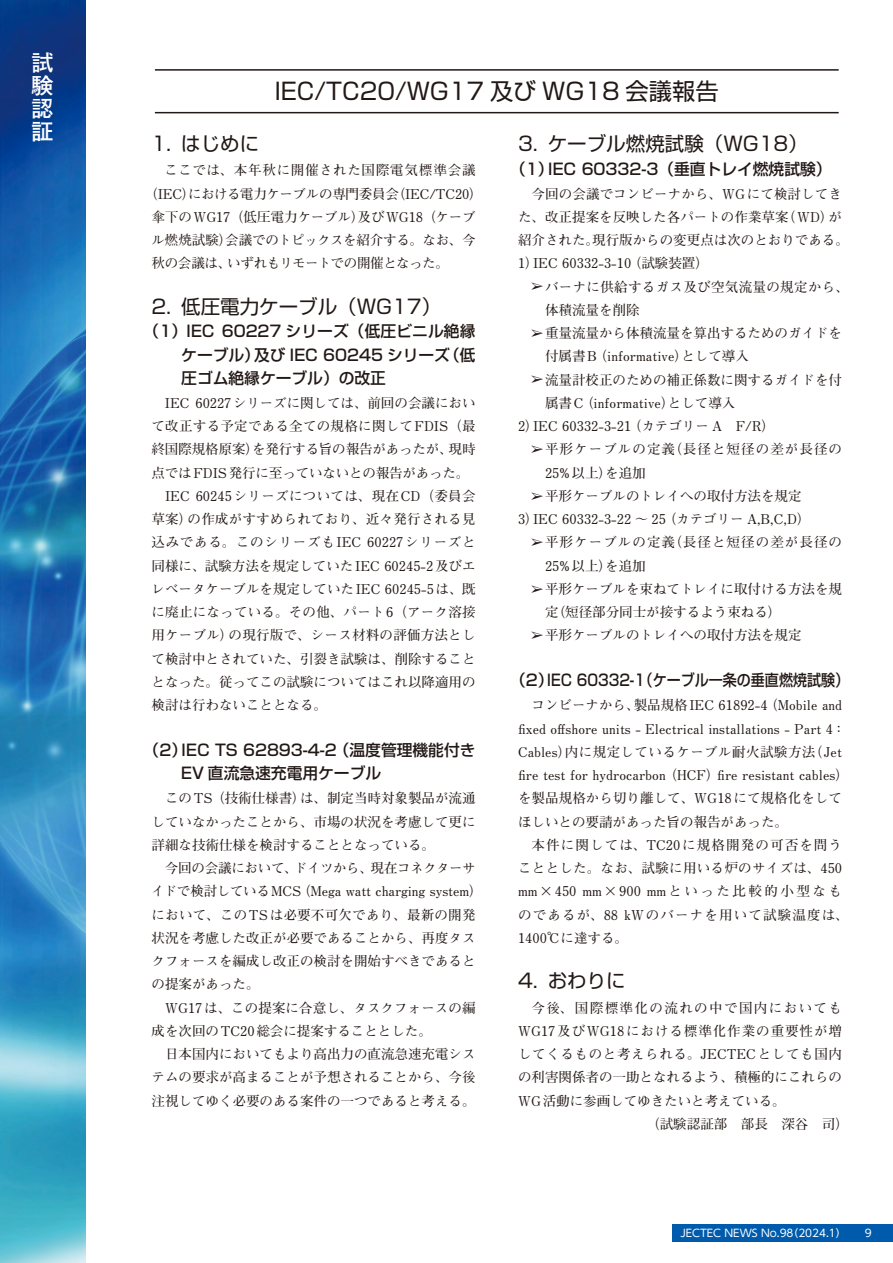
<style>
.page{position:relative;width:893px;height:1263px;background:#fff}
.page>*{position:absolute;margin:0;border:0;box-sizing:border-box;transform-origin:0 0}
.t1{font:23.25px "Shin Go Pro";color:#221815}
.t2{font:700 22.5px/23.1px "Futo Go B101 Pr 6 N";color:#fff;text-align:justify}
.t3{font:19.5px "Shin Go Pro";color:#221815}
.t4{font:500 15.75px/23.2px "Shin Go Pro";color:#221815;text-align:justify}
.t5{font:700 13.5px/23.2px "Futo Min A101 Pro";color:#221815}
.t6{font:700 13.5px/23.2px "Futo Min A101 Pro";letter-spacing:.085em;color:#221815}
.t7{font:700 13.5px "Futo Min A101 Pro";letter-spacing:.02em;color:#221815}
.t8{font:700 13.5px/23.2px "Futo Min A101 Pro";letter-spacing:.08em;color:#221815}
.t9{font:700 13.5px/23.2px "Futo Min A101 Pro";letter-spacing:.025em;color:#221815}
.t10{font:700 13.5px "Futo Min A101 Pro";letter-spacing:.055em;color:#221815}
.t11{font:700 13.5px "Futo Min A101 Pro";letter-spacing:.07em;color:#221815}
.t12{font:700 13.5px "Futo Min A101 Pro";letter-spacing:.045em;color:#221815}
.t13{font:700 13.5px "Futo Min A101 Pro";letter-spacing:-.03em;color:#221815}
.t14{font:700 13.5px "Futo Min A101 Pro";letter-spacing:.105em;color:#221815}
.t15{font:10.5px "UD Shin Go Pro";color:#fff}
.s1{font-family:"MS Gothic";font-weight:400}
</style>
<div class="page">
<div style="left:672px;top:1225px;width:221px;height:17px;background:#005bac"></div>
<img style="left:0;top:0;width:85px;height:1263px">
<hr style="left:155px;top:69px;width:684px;height:2px;background:#221815">
<hr style="left:155px;top:112px;width:684px;height:1px;background:#221815">
<h2 class="t2" style="left:31px;top:50px;width:24px">試験認証</h2>
<h1 class="t1" style="left:275px;top:72px;width:445px">IEC/TC20/WG17 及び WG18 会議報告</h1>
<h3 class="t3" style="left:151px;top:127px;width:109px">1. はじめに</h3>
<p class="t10" style="left:165px;top:160px;width:312px">ここでは、本年秋に開催された国際電気標準会議</p>
<p class="t5" style="left:144px;top:180px;width:340px">（IEC）における電力ケーブルの専門委員会（IEC/TC20）</p>
<p class="t5" style="left:151px;top:204px;width:326px">傘下のWG17（低圧電力ケーブル）及びWG18（ケーブ</p>
<p class="t5" style="left:151px;top:227px;width:326px">ル燃焼試験）会議でのトピックスを紹介する。なお、今</p>
<p class="t13" style="left:151px;top:253px;width:299px">秋の会議は、いずれもリモートでの開催となった。</p>
<h3 class="t3" style="left:151px;top:290px;width:291px">2. 低圧電力ケーブル（WG17）</h3>
<p class="t4" style="left:181px;top:318px;width:296px;text-indent:-38px">（1）IEC 60227 シリーズ（低圧ビニル絶縁ケーブル）及び IEC 60245 シリーズ（低圧ゴム絶縁ケーブル）の改正</p>
<p class="t5" style="left:165px;top:390px;width:312px">IEC 60227シリーズに関しては、前回の会議におい</p>
<p class="t7" style="left:151px;top:416px;width:326px">て改正する予定である全ての規格に関してFDIS（最</p>
<p class="t5" style="left:151px;top:436px;width:326px">終国際規格原案）を発行する旨の報告があったが、現時</p>
<p class="t5" style="left:151px;top:459px;width:319px">点ではFDIS発行に至っていないとの報告があった。</p>
<p class="t9" style="left:165px;top:483px;width:312px">IEC 60245シリーズについては、現在CD（委員会</p>
<p class="t5" style="left:151px;top:506px;width:325px">草案）の作成がすすめられており、近々発行される見</p>
<p class="t10" style="left:151px;top:532px;width:326px">込みである。このシリーズもIEC 60227シリーズと</p>
<p class="t5" style="left:151px;top:552px;width:326px">同様に、試験方法を規定していたIEC 60245-2及びエ</p>
<p class="t5" style="left:151px;top:576px;width:326px">レベータケーブルを規定していたIEC 60245-5は、既</p>
<p class="t7" style="left:151px;top:602px;width:326px">に廃止になっている。その他、パート6（アーク溶接</p>
<p class="t7" style="left:151px;top:625px;width:326px">用ケーブル）の現行版で、シース材料の評価方法とし</p>
<p class="t5" style="left:151px;top:645px;width:326px">て検討中とされていた、引裂き試験は、削除すること</p>
<p class="t5" style="left:151px;top:669px;width:326px">となった。従ってこの試験についてはこれ以降適用の</p>
<p class="t5" style="left:151px;top:692px;width:177px">検討は行わないこととなる。</p>
<p class="t4" style="left:181px;top:736px;width:296px;text-indent:-38px">（2）IEC TS 62893-4-2（温度管理機能付き<br>EV 直流急速充電用ケーブル</p>
<p class="t5" style="left:151px;top:785px;width:326px;text-align:justify;text-indent:14px">このTS（技術仕様書）は、制定当時対象製品が流通していなかったことから、市場の状況を考慮して更に詳細な技術仕様を検討することとなっている。</p>
<p class="t5" style="left:151px;top:855px;width:333px;text-indent:14px">今回の会議において、ドイツから、現在コネクターサイドで検討しているMCS（Mega watt charging system）において、このTSは必要不可欠であり、最新の開発状況を考慮した改正が必要であることから、再度タスクフォースを編成し改正の検討を開始すべきであるとの提案があった。</p>
<p class="t5" style="left:151px;top:994px;width:326px;text-indent:14px">WG17は、この提案に合意し、タスクフォースの編成を次回のTC20総会に提案することとした。</p>
<p class="t5" style="left:151px;top:1041px;width:326px;text-align:justify;text-indent:14px">日本国内においてもより高出力の直流急速充電システムの要求が高まることが予想されることから、今後注視してゆく必要のある案件の一つであると考える。</p>
<h3 class="t3" style="left:518px;top:127px;width:291px">3. ケーブル燃焼試験（WG18）</h3>
<p class="t4" style="left:510px;top:155px;width:323px">（1）IEC 60332-3（垂直トレイ燃焼試験）</p>
<p class="t5" style="left:518px;top:180px;width:332px;text-indent:14px">今回の会議でコンビーナから、WGにて検討してきた、改正提案を反映した各パートの作業草案（WD）が紹介された。現行版からの変更点は次のとおりである。<br>1）IEC 60332-3-10（試験装置）</p>
<p class="t9" style="left:545px;top:273px;width:305px;text-indent:-15px"><span class="s1">➢</span>バーナに供給するガス及び空気流量の規定から、体積流量を削除</p>
<p class="t5" style="left:545px;top:320px;width:298px;text-indent:-15px"><span class="s1">➢</span>重量流量から体積流量を算出するためのガイドを付属書B（informative）として導入</p>
<p class="t5" style="left:530px;top:366px;width:313px"><span class="s1">➢</span>流量計校正のための補正係数に関するガイドを付</p>
<p class="t5" style="left:545px;top:390px;width:192px">属書C（informative）として導入</p>
<p class="t5" style="left:518px;top:413px;width:258px">2）IEC 60332-3-21（カテゴリー A　F/R）</p>
<p class="t8" style="left:545px;top:436px;width:299px;text-indent:-15px"><span class="s1">➢</span>平形ケーブルの定義（長径と短径の差が長径の<br>25%以上）を追加</p>
<p class="t5" style="left:518px;top:483px;width:294px;text-align:center"><span class="s1">➢</span>平形ケーブルのトレイへの取付方法を規定<br>3）IEC 60332-3-22 ～ 25（カテゴリー A,B,C,D）</p>
<p class="t8" style="left:545px;top:529px;width:299px;text-indent:-15px"><span class="s1">➢</span>平形ケーブルの定義（長径と短径の差が長径の<br>25%以上）を追加</p>
<p class="t5" style="left:545px;top:576px;width:298px;text-indent:-15px"><span class="s1">➢</span>平形ケーブルを束ねてトレイに取付ける方法を規定（短径部分同士が接するよう束ねる）</p>
<p class="t5" style="left:530px;top:622px;width:273px"><span class="s1">➢</span>平形ケーブルのトレイへの取付方法を規定</p>
<p class="t4" style="left:510px;top:667px;width:340px">（2）IEC 60332-1（ケーブル一条の垂直燃焼試験）</p>
<p class="t5" style="left:518px;top:692px;width:332px;text-indent:13px">コンビーナから、製品規格IEC 61892-4（Mobile and fixed offshore units - Electrical installations - Part 4：Cables）内に規定しているケーブル耐火試験方法（Jet fire test for hydrocarbon （HCF）fire resistant cables）を製品規格から切り離して、WG18にて規格化をしてほしいとの要請があった旨の報告があった。</p>
<p class="t6" style="left:518px;top:831px;width:332px;text-indent:14px">本件に関しては、TC20に規格開発の可否を問うこととした。なお、試験に用いる炉のサイズは、450 mm×450 mm×900 mmといった比較的小型なものであるが、88 kWのバーナを用いて試験温度は、<br>1400℃に達する。</p>
<h3 class="t3" style="left:518px;top:964px;width:109px">4. おわりに</h3>
<p class="t14" style="left:532px;top:997px;width:312px">今後、国際標準化の流れの中で国内においても</p>
<p class="t11" style="left:518px;top:1020px;width:325px">WG17及びWG18における標準化作業の重要性が増</p>
<p class="t12" style="left:518px;top:1043px;width:325px">してくるものと考えられる。JECTECとしても国内</p>
<p class="t5" style="left:518px;top:1064px;width:325px">の利害関係者の一助となれるよう、積極的にこれらの</p>
<p class="t5" style="left:518px;top:1087px;width:269px">WG活動に参画してゆきたいと考えている。</p>
<p class="t5" style="left:646px;top:1110px;width:204px">（試験認証部　部長　深谷　司）</p>
<p class="t15" style="left:680px;top:1225px;width:167px">JECTEC NEWS No.98（2024.1）</p>
<p class="t15" style="left:865px;top:1225px;width:8px">9</p>
</div>
